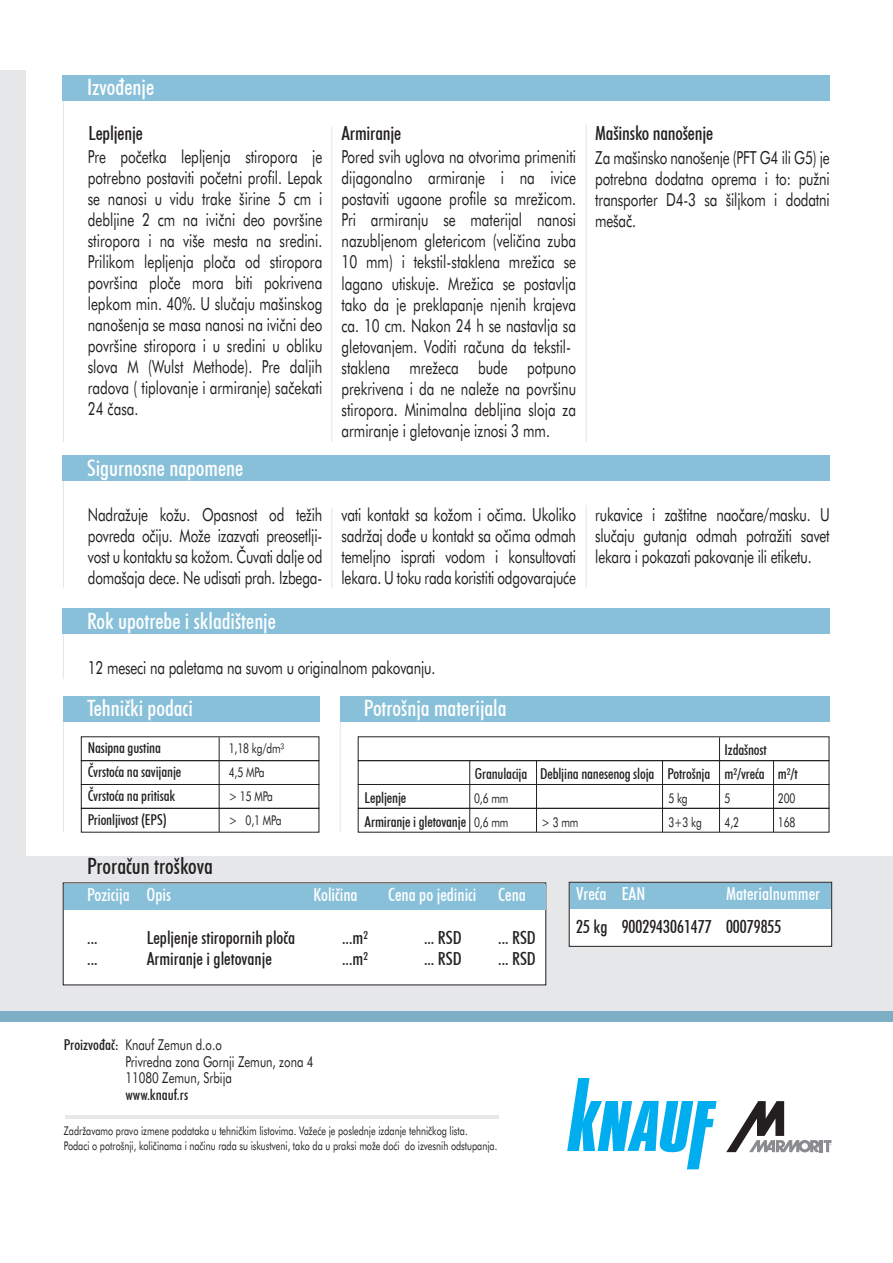
<style>
.page{position:relative;width:893px;height:1263px;background:#fff}
.page>*{position:absolute;margin:0;border:0;box-sizing:border-box;transform-origin:0 0}
.t1{font:500 condensed 22.5px "Futura BT";color:#fff}
.t2{font:500 condensed 22.5px "Futura BT";color:#231f20}
.t3{font:500 condensed 19.5px "Futura BT";letter-spacing:-.01em;color:#231f20}
.t4{font:18px/21px "Futura Cn";color:#231f20;text-align:justify}
.t5{font:500 condensed 18px "Futura BT";color:#231f20}
.t6{font:500 condensed 18px "Futura BT";color:#fff}
.t7{font:500 condensed 15px/24px "Futura BT";letter-spacing:-.01em;color:#231f20}
.t8{font:15px/16.5px "Futura Cn";color:#231f20}
.t9{font:13.5px "Futura Cn";letter-spacing:-.01em;color:#231f20}
.t10{font:12px/14.4px "Futura Cn";color:#231f20}
.s1{font-family:"Futura Cn";font-weight:400;font-stretch:normal;font-size:13.5px}
.s2{font-family:"Futura BT";font-weight:500;font-stretch:condensed}
</style>
<div class="page">
<div style="left:23px;top:856px;width:870px;height:155px;background:#e6e7e9"></div>
<svg style="left:726px;top:1101px;width:105px;height:51px"></svg>
<svg style="left:567px;top:1078px;width:149px;height:91px"></svg>
<div style="left:0;top:70px;width:25px;height:941px;background:#e6e7e9"></div>
<hr style="left:331px;top:127px;width:1px;height:315px;background:#e6e7e9">
<hr style="left:586px;top:124px;width:1px;height:318px;background:#e6e7e9">
<hr style="left:63px;top:100px;width:1px;height:342px;background:#e6e7e9">
<div style="left:63px;top:75px;width:767px;height:25px;background:#89c0d9"></div>
<hr style="left:331px;top:508px;width:1px;height:80px;background:#e6e7e9">
<hr style="left:586px;top:505px;width:1px;height:83px;background:#e6e7e9">
<hr style="left:63px;top:481px;width:1px;height:107px;background:#e6e7e9">
<div style="left:63px;top:456px;width:767px;height:25px;background:#89c0d9"></div>
<hr style="left:63px;top:634px;width:1px;height:45px;background:#e6e7e9">
<hr style="left:63px;top:720px;width:1px;height:112px;background:#e6e7e9">
<hr style="left:340px;top:720px;width:1px;height:112px;background:#e6e7e9">
<div style="left:63px;top:608px;width:767px;height:26px;background:#89c0d9"></div>
<div style="left:63px;top:696px;width:256px;height:25px;background:#89c0d9"></div>
<div style="left:81px;top:760px;width:238px;height:25px;border:1px solid #231f20"></div>
<div style="left:81px;top:784px;width:238px;height:25px;border:1px solid #231f20"></div>
<div style="left:81px;top:808px;width:238px;height:24px;border:1px solid #231f20"></div>
<hr style="left:219px;top:737px;width:1px;height:95px;background:#231f20">
<div style="left:358px;top:760px;width:471px;height:25px;border:1px solid #231f20"></div>
<div style="left:358px;top:784px;width:471px;height:25px;border:1px solid #231f20"></div>
<div style="left:358px;top:808px;width:471px;height:24px;border:1px solid #231f20"></div>
<hr style="left:469px;top:760px;width:1px;height:72px;background:#231f20">
<hr style="left:536px;top:760px;width:1px;height:72px;background:#231f20">
<hr style="left:662px;top:760px;width:1px;height:72px;background:#231f20">
<hr style="left:719px;top:737px;width:1px;height:95px;background:#231f20">
<hr style="left:773px;top:760px;width:1px;height:72px;background:#231f20">
<div style="left:340px;top:696px;width:489px;height:25px;background:#89c0d9"></div>
<div style="left:63px;top:882px;width:483px;height:103px;background:#fff"></div>
<div style="left:569px;top:882px;width:263px;height:65px;background:#fff;border:1px solid #231f20"></div>
<div style="left:64px;top:884px;width:481px;height:25px;background:#89c0d9"></div>
<div style="left:570px;top:883px;width:261px;height:26px;background:#89c0d9"></div>
<div style="left:0;top:1011px;width:893px;height:11px;background:#7caec6"></div>
<hr style="left:65px;top:1116px;width:434px;height:3px;background:#e6e7e9">
<p class="t1" style="left:87px;top:74px;width:69px">Izvođenje</p>
<p class="t3" style="left:89px;top:121px;width:56px">Lepljenje</p>
<p class="t3" style="left:341px;top:121px;width:61px">Armiranje</p>
<p class="t3" style="left:595px;top:121px;width:119px">Mašinsko nanošenje</p>
<p class="t4" style="left:88px;top:146px;width:236px">Pre početka lepljenja stiropora je potrebno postaviti početni profil. Lepak se nanosi u vidu trake širine 5 cm i debljine 2 cm na ivični deo površine stiropora i na više mesta na sredini.<br>Prilikom lepljenja ploča od stiropora površina ploče mora biti pokrivena lepkom min. 40%. U slučaju mašinskog nanošenja se masa nanosi na ivični deo površine stiropora i u sredini u obliku slova M (Wulst Methode). Pre daljih radova ( tiplovanje i armiranje) sačekati 24 časa.</p>
<p class="t4" style="left:341px;top:146px;width:236px;text-align:left">Pored svih uglova na otvorima primeniti dijagonalno armiranje i na ivice postaviti ugaone profile sa mrežicom.<br>Pri armiranju se materijal nanosi nazubljenom gletericom (veličina zuba 10 mm) i tekstil-staklena mrežica se lagano utiskuje. Mrežica se postavlja tako da je preklapanje njenih krajeva ca. 10 cm. Nakon 24 h se nastavlja sa gletovanjem. Voditi računa da tekstil&shy;staklena mrežeca bude potpuno prekrivena i da ne naleže na površinu stiropora. Minimalna debljina sloja za armiranje i gletovanje iznosi 3 mm.</p>
<p class="t4" style="left:595px;top:146px;width:236px">Za mašinsko nanošenje (PFT G4 ili G5) je potrebna dodatna oprema i to: pužni transporter D4-3 sa šiljkom i dodatni mešač.</p>
<p class="t1" style="left:87px;top:454px;width:158px">Sigurnosne napomene</p>
<p class="t4" style="left:88px;top:504px;width:236px">Nadražuje kožu. Opasnost od težih povreda očiju. Može izazvati preosetlji&shy;vost u kontaktu sa kožom. Čuvati dalje od domašaja dece. Ne udisati prah. Izbega-</p>
<p class="t4" style="left:341px;top:504px;width:236px">vati kontakt sa kožom i očima. Ukoliko sadržaj dođe u kontakt sa očima odmah temeljno isprati vodom i konsultovati lekara. U toku rada koristiti odgovarajuće</p>
<p class="t4" style="left:595px;top:504px;width:236px">rukavice i zaštitne naočare/masku. U slučaju gutanja odmah potražiti savet lekara i pokazati pakovanje ili etiketu.</p>
<p class="t1" style="left:87px;top:607px;width:190px">Rok upotrebe i skladištenje</p>
<p class="t4" style="left:88px;top:657px;width:349px">12 meseci na paletama na suvom u originalnom pakovanju.</p>
<p class="t1" style="left:87px;top:695px;width:107px">Tehnički podaci</p>
<p class="t7" style="left:88px;top:736px;width:75px">Nasipna gustina</p>
<p class="t9" style="left:229px;top:740px;width:57px">1,18 kg/dm³</p>
<p class="t7" style="left:88px;top:760px;width:95px">Čvrstoća na savijanje</p>
<p class="t9" style="left:229px;top:764px;width:37px">4,5 MPa</p>
<p class="t7" style="left:88px;top:784px;width:89px">Čvrstoća na pritisak</p>
<p class="t9" style="left:229px;top:788px;width:46px">&gt; 15 MPa</p>
<p class="t7" style="left:88px;top:808px;width:81px">Prionljivost (EPS)</p>
<p class="t9" style="left:229px;top:812px;width:54px">&gt; 0,1 MPa</p>
<p class="t2" style="left:87px;top:852px;width:127px">Proračun troškova</p>
<p class="t1" style="left:364px;top:695px;width:144px">Potrošnja materijala</p>
<p class="t7" style="left:475px;top:738px;width:324px;text-indent:250px">Izdašnost<br>Granulacija Debljina nanesenog sloja Potrošnja m²/vreća m²/t</p>
<p class="t7" style="left:365px;top:786px;width:43px">Lepljenje</p>
<p class="t9" style="left:474px;top:790px;width:36px">0,6 mm</p>
<p class="t9" style="left:668px;top:790px;width:21px">5 kg</p>
<p class="t9" style="left:725px;top:790px;width:7px">5</p>
<p class="t9" style="left:778px;top:790px;width:19px">200</p>
<p class="t7" style="left:365px;top:810px;width:145px">Armiranje i gletovanje <span class="s1">0,6 mm</span></p>
<p class="t9" style="left:542px;top:814px;width:38px">&gt; 3 mm</p>
<p class="t9" style="left:668px;top:814px;width:35px">3+3 kg</p>
<p class="t9" style="left:725px;top:814px;width:16px">4,2</p>
<p class="t9" style="left:778px;top:814px;width:19px">168</p>
<p class="t6" style="left:87px;top:883px;width:85px">Pozicija Opis</p>
<p class="t6" style="left:314px;top:883px;width:46px">Količina</p>
<p class="t6" style="left:388px;top:883px;width:139px">Cena po jedinici Cena</p>
<p class="t5" style="left:87px;top:926px;width:12px">...</p>
<p class="t5" style="left:147px;top:926px;width:150px">Lepljenje stiropornih ploča</p>
<p class="t5" style="left:342px;top:926px;width:27px">...m²</p>
<p class="t5" style="left:424px;top:926px;width:39px">... RSD</p>
<p class="t5" style="left:498px;top:926px;width:39px">... RSD</p>
<p class="t5" style="left:87px;top:948px;width:12px">...</p>
<p class="t5" style="left:147px;top:948px;width:127px">Armiranje i gletovanje</p>
<p class="t5" style="left:342px;top:948px;width:27px">...m²</p>
<p class="t5" style="left:424px;top:948px;width:39px">... RSD</p>
<p class="t5" style="left:498px;top:948px;width:39px">... RSD</p>
<p class="t8" style="left:125px;top:1036px;width:190px;text-indent:-61px"><span class="s2">Proizvođač:</span> Knauf Zemun d.o.o<br>Privredna zona Gornji Zemun, zona 4<br>11080 Zemun, Srbija</p>
<p class="t7" style="left:125px;top:1082px;width:64px">www.knauf.rs</p>
<p class="t10" style="left:64px;top:1123px;width:435px">Zadržavamo pravo izmene podataka u tehničkim listovima. Važeće je poslednje izdanje tehničkog lista.<br>Podaci o potrošnji, količinama i načinu rada su iskustveni, tako da u praksi može doći do izvesnih odstupanja.</p>
<p class="t6" style="left:576px;top:883px;width:71px">Vreća EAN</p>
<p class="t6" style="left:726px;top:883px;width:96px">Materialnummer</p>
<p class="t5" style="left:576px;top:915px;width:207px">25 kg 9002943061477 00079855</p>
</div>
